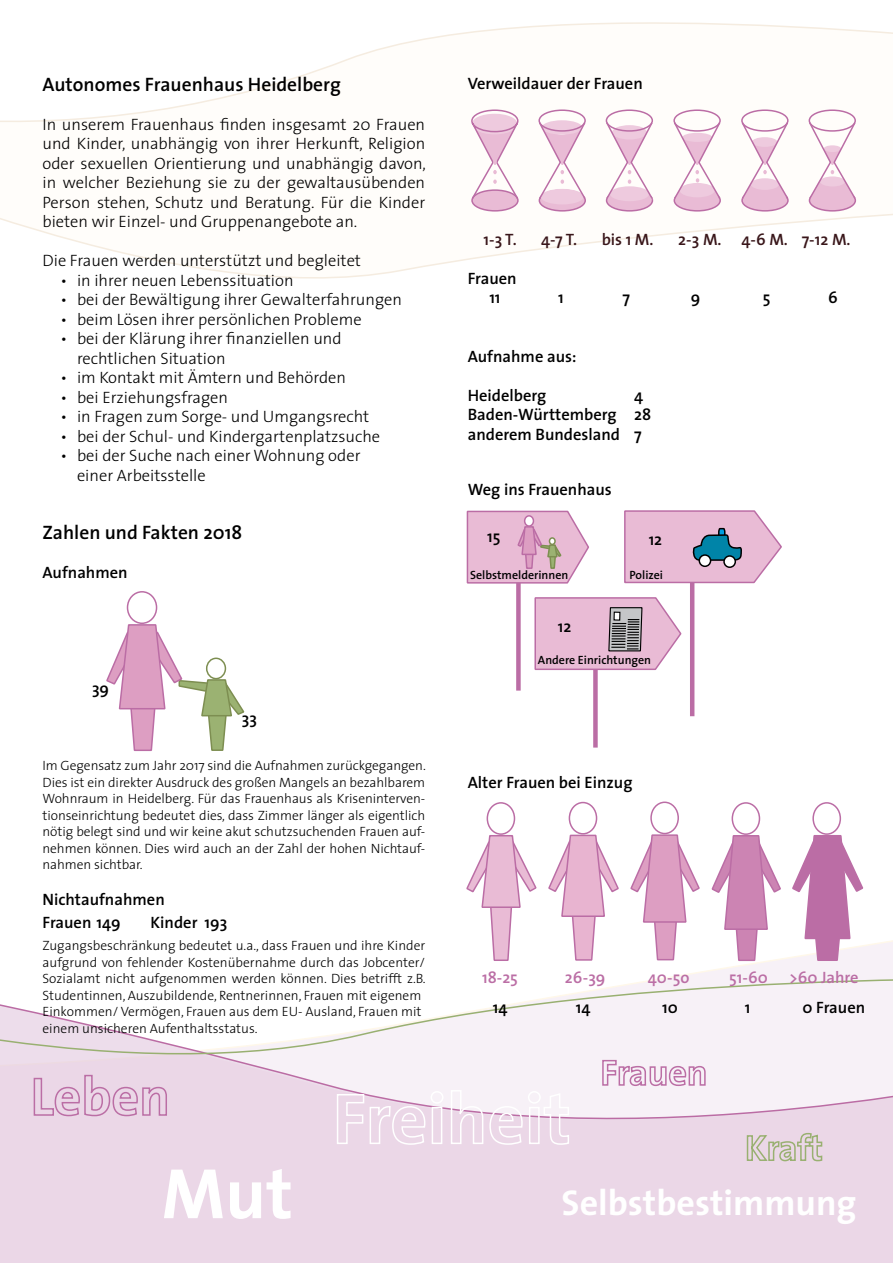
<style>
.page{position:relative;width:893px;height:1263px;background:#fff}
.page>*{position:absolute;margin:0;border:0;box-sizing:border-box;transform-origin:0 0}
.t1{font:700 72px "The Sans";color:#fff}
.t2{font:700 36px "The Sans";color:#fff}
.t3{font:600 19.5px "The Sans";color:#000}
.t4{font:300 16.5px/19.5px "The Sans";color:#000}
.t5{font:600 16.5px/19.5px "The Sans";color:#000}
.t6{font:600 16.5px "The Sans";color:#39161a}
.t7{font:600 16.5px "The Sans";color:#bb6ea5}
.t8{font:300 13.5px/16.5px "The Sans";color:#000;text-align:justify}
.t9{font:600 12px "The Sans";color:#000}
</style>
<div class="page">
<svg style="left:0;top:22px;width:893px;height:257px"></svg>
<div style="left:0;top:1092px;width:893px;height:171px;background:#ebd7e7"></div>
<svg style="left:0;top:964px;width:893px;height:128px"></svg>
<div style="left:127px;top:591px;width:30px;height:33px;border:2px solid #bb6da5;border-radius:50%"></div>
<svg style="left:106px;top:623px;width:139px;height:129px"></svg>
<div style="left:207px;top:658px;width:18px;height:21px;background:#fff;border-radius:50%"></div>
<div style="left:206px;top:657px;width:20px;height:22px;border:2px solid #7d8e51;border-radius:50%"></div>
<svg style="left:336px;top:1090px;width:108px;height:55px"></svg>
<svg style="left:450px;top:1089px;width:120px;height:56px"></svg>
<svg style="left:33px;top:1074px;width:135px;height:43px;background:#e2c3da"></svg>
<svg style="left:601px;top:1059px;width:105px;height:28px"></svg>
<svg style="left:746px;top:1132px;width:77px;height:30px;background:#d3cbc4"></svg>
<div style="left:516px;top:522px;width:5px;height:169px;background:#bb6da5"></div>
<svg style="left:466px;top:510px;width:123px;height:74px;background:#e4b9d1"></svg>
<div style="left:549px;top:537px;width:7px;height:8px;border:2px solid #7d8e51;border-radius:50%"></div>
<hr style="left:690px;top:524px;width:4px;height:192px;background:#bb6da5">
<svg style="left:624px;top:510px;width:158px;height:74px;background:#d5b6d0"></svg>
<div style="left:699px;top:555px;width:12px;height:11px;background:#fff;border-radius:50%"></div>
<div style="left:699px;top:554px;width:12px;height:13px;border:2px solid #000;border-radius:50%"></div>
<div style="left:724px;top:556px;width:11px;height:11px;background:#fff;border-radius:50%"></div>
<div style="left:723px;top:555px;width:13px;height:13px;border:2px solid #000;border-radius:50%"></div>
<div style="left:593px;top:603px;width:5px;height:144px;background:#bb6da5"></div>
<svg style="left:534px;top:597px;width:148px;height:74px;background:#dbb6cc"></svg>
<div style="left:472px;top:190px;width:46px;height:21px;background:#e9bbd5;border-radius:50%"></div>
<div style="left:471px;top:189px;width:48px;height:23px;border:2px solid #bb6da5;border-radius:50%"></div>
<svg style="left:470px;top:109px;width:50px;height:92px"></svg>
<svg style="left:542px;top:120px;width:40px;height:15px"></svg>
<div style="left:539px;top:190px;width:46px;height:21px;background:#e9bbd5;border-radius:50%"></div>
<div style="left:539px;top:189px;width:47px;height:23px;border:2px solid #bb6da5;border-radius:50%"></div>
<div style="left:538px;top:109px;width:48px;height:23px;border:2px solid #bb6da5;border-radius:50%"></div>
<div style="left:541px;top:189px;width:43px;height:15px;background:#eecade;border-radius:50%"></div>
<svg style="left:538px;top:121px;width:49px;height:80px"></svg>
<div style="left:674px;top:190px;width:46px;height:21px;background:#e9bbd5;border-radius:50%"></div>
<div style="left:674px;top:189px;width:47px;height:23px;border:2px solid #bb6da5;border-radius:50%"></div>
<div style="left:673px;top:109px;width:48px;height:23px;border:2px solid #bb6da5;border-radius:50%"></div>
<svg style="left:672px;top:121px;width:50px;height:80px"></svg>
<div style="left:742px;top:190px;width:46px;height:21px;background:#e9bbd5;border-radius:50%"></div>
<div style="left:741px;top:189px;width:48px;height:23px;border:2px solid #bb6da5;border-radius:50%"></div>
<div style="left:741px;top:109px;width:48px;height:23px;border:2px solid #bb6da5;border-radius:50%"></div>
<svg style="left:740px;top:121px;width:50px;height:80px"></svg>
<div style="left:607px;top:190px;width:45px;height:21px;background:#e9bbd5;border-radius:50%"></div>
<div style="left:606px;top:189px;width:47px;height:23px;border:2px solid #bb6da5;border-radius:50%"></div>
<div style="left:606px;top:109px;width:47px;height:23px;border:2px solid #bb6da5;border-radius:50%"></div>
<svg style="left:605px;top:121px;width:49px;height:80px"></svg>
<div style="left:809px;top:190px;width:46px;height:21px;background:#e9bbd5;border-radius:50%"></div>
<div style="left:809px;top:189px;width:47px;height:23px;border:2px solid #bb6da5;border-radius:50%"></div>
<div style="left:809px;top:109px;width:47px;height:23px;border:2px solid #bb6da5;border-radius:50%"></div>
<svg style="left:808px;top:121px;width:49px;height:80px"></svg>
<div style="left:487px;top:802px;width:28px;height:33px;border:2px solid #bb6da5;border-radius:50%"></div>
<svg style="left:466px;top:834px;width:71px;height:127px"></svg>
<div style="left:569px;top:802px;width:28px;height:32px;border:2px solid #bb6da5;border-radius:50%"></div>
<svg style="left:548px;top:834px;width:71px;height:127px"></svg>
<div style="left:650px;top:801px;width:29px;height:33px;border:2px solid #bb6da5;border-radius:50%"></div>
<svg style="left:630px;top:834px;width:70px;height:127px"></svg>
<div style="left:812px;top:802px;width:29px;height:33px;border:2px solid #bb6da5;border-radius:50%"></div>
<svg style="left:791px;top:834px;width:73px;height:128px"></svg>
<div style="left:732px;top:802px;width:28px;height:33px;border:2px solid #bb6da5;border-radius:50%"></div>
<svg style="left:711px;top:834px;width:71px;height:128px"></svg>
<h3 class="t3" style="left:43px;top:68px;width:300px">Autonomes Frauenhaus Heidelberg</h3>
<p class="t4" style="left:43px;top:114px;width:385px;text-align:justify">In unserem Frauenhaus finden insgesamt 20 Frauen und Kinder, unabhängig von ihrer Herkunft, Religion oder sexuellen Orientierung und unabhängig davon, in welcher Beziehung sie zu der gewaltausübenden Person stehen, Schutz und Beratung. Für die Kinder bieten wir Einzel- und Gruppenangebote an.</p>
<p class="t4" style="left:43px;top:250px;width:320px">Die Frauen werden unterstützt und begleitet</p>
<p class="t4" style="left:61px;top:270px;width:235px">• in ihrer neuen Lebenssituation</p>
<p class="t4" style="left:61px;top:289px;width:343px">• bei der Bewältigung ihrer Gewalterfahrungen</p>
<p class="t4" style="left:61px;top:309px;width:303px">• beim Lösen ihrer persönlichen Probleme</p>
<p class="t4" style="left:77px;top:328px;width:266px;text-indent:-17px">• bei der Klärung ihrer finanziellen und rechtlichen Situation</p>
<p class="t4" style="left:61px;top:367px;width:287px">• im Kontakt mit Ämtern und Behörden</p>
<p class="t4" style="left:61px;top:387px;width:169px">• bei Erziehungsfragen</p>
<p class="t4" style="left:61px;top:406px;width:310px">• in Fragen zum Sorge- und Umgangsrecht</p>
<p class="t4" style="left:61px;top:426px;width:321px">• bei der Schul- und Kindergartenplatzsuche</p>
<p class="t4" style="left:77px;top:445px;width:285px;text-indent:-17px">• bei der Suche nach einer Wohnung oder einer Arbeitsstelle</p>
<h3 class="t3" style="left:43px;top:516px;width:201px">Zahlen und Fakten 2018</h3>
<p class="t5" style="left:43px;top:562px;width:87px">Aufnahmen</p>
<p class="t5" style="left:92px;top:678px;width:19px">39</p>
<p class="t5" style="left:242px;top:708px;width:17px">33</p>
<p class="t8" style="left:43px;top:757px;width:385px">Im Gegensatz zum Jahr 2017 sind die Aufnahmen zurückgegangen.<br>Dies ist ein direkter Ausdruck des großen Mangels an bezahlbarem Wohnraum in Heidelberg. Für das Frauenhaus als Kriseninterven&shy;tionseinrichtung bedeutet dies, dass Zimmer länger als eigentlich nötig belegt sind und wir keine akut schutzsuchenden Frauen auf&shy;nehmen können. Dies wird auch an der Zahl der hohen Nichtauf&shy;nahmen sichtbar.</p>
<p class="t5" style="left:43px;top:888px;width:124px;line-height:22.5px">Nichtaufnahmen<br>Frauen 149</p>
<p class="t5" style="left:151px;top:912px;width:78px">Kinder 193</p>
<p class="t8" style="left:43px;top:937px;width:385px;text-align:left">Zugangsbeschränkung bedeutet u.a., dass Frauen und ihre Kinder aufgrund von fehlender Kostenübernahme durch das Jobcenter/ Sozialamt nicht aufgenommen werden können. Dies betrifft z.B.<br>Studentinnen, Auszubildende, Rentnerinnen, Frauen mit eigenem Einkommen/ Vermögen, Frauen aus dem EU- Ausland, Frauen mit einem unsicheren Aufenthaltsstatus.</p>
<p class="t5" style="left:468px;top:73px;width:177px">Verweildauer der Frauen</p>
<p class="t6" style="left:483px;top:225px;width:35px">1-3 T.</p>
<p class="t6" style="left:541px;top:225px;width:37px">4-7 T.</p>
<p class="t6" style="left:602px;top:225px;width:53px">bis 1 M.</p>
<p class="t6" style="left:678px;top:225px;width:174px">2-3 M. 4-6 M. 7-12 M.</p>
<p class="t5" style="left:468px;top:268px;width:51px;text-align:center">Frauen<br>11</p>
<p class="t5" style="left:558px;top:287px;width:7px">1</p>
<p class="t5" style="left:622px;top:287px;width:9px">7</p>
<p class="t5" style="left:691px;top:287px;width:11px">9</p>
<p class="t5" style="left:763px;top:287px;width:9px">5</p>
<p class="t5" style="left:828px;top:287px;width:11px">6</p>
<p class="t5" style="left:468px;top:346px;width:110px">Aufnahme aus:</p>
<p class="t5" style="left:468px;top:385px;width:80px">Heidelberg</p>
<p class="t5" style="left:468px;top:385px;width:185px;text-indent:167px">4<br>Baden-Württemberg 28 anderem Bundesland 7</p>
<p class="t5" style="left:468px;top:479px;width:146px">Weg ins Frauenhaus</p>
<p class="t5" style="left:487px;top:526px;width:15px">15</p>
<p class="t5" style="left:649px;top:529px;width:15px">12</p>
<p class="t9" style="left:470px;top:564px;width:100px">Selbstmelderinnen</p>
<p class="t9" style="left:630px;top:565px;width:35px">Polizei</p>
<p class="t5" style="left:558px;top:616px;width:15px">12</p>
<p class="t9" style="left:538px;top:650px;width:115px">Andere Einrichtungen</p>
<p class="t5" style="left:468px;top:772px;width:166px">Alter Frauen bei Einzug</p>
<p class="t7" style="left:482px;top:963px;width:37px">18-25</p>
<p class="t7" style="left:565px;top:963px;width:42px">26-39</p>
<p class="t7" style="left:648px;top:963px;width:43px">40-5o</p>
<p class="t7" style="left:729px;top:963px;width:40px">51-60</p>
<p class="t7" style="left:789px;top:963px;width:71px">&gt;60 Jahre</p>
<p class="t5" style="left:493px;top:997px;width:16px">14</p>
<p class="t5" style="left:576px;top:997px;width:16px">14</p>
<p class="t5" style="left:662px;top:997px;width:17px">10</p>
<p class="t5" style="left:745px;top:997px;width:7px">1</p>
<p class="t5" style="left:803px;top:997px;width:64px">0 Frauen</p>
<h1 class="t1" style="left:162px;top:1133px;width:133px">Mut</h1>
<h2 class="t2" style="left:562px;top:1172px;width:296px">Selbstbestimmung</h2>
</div>
